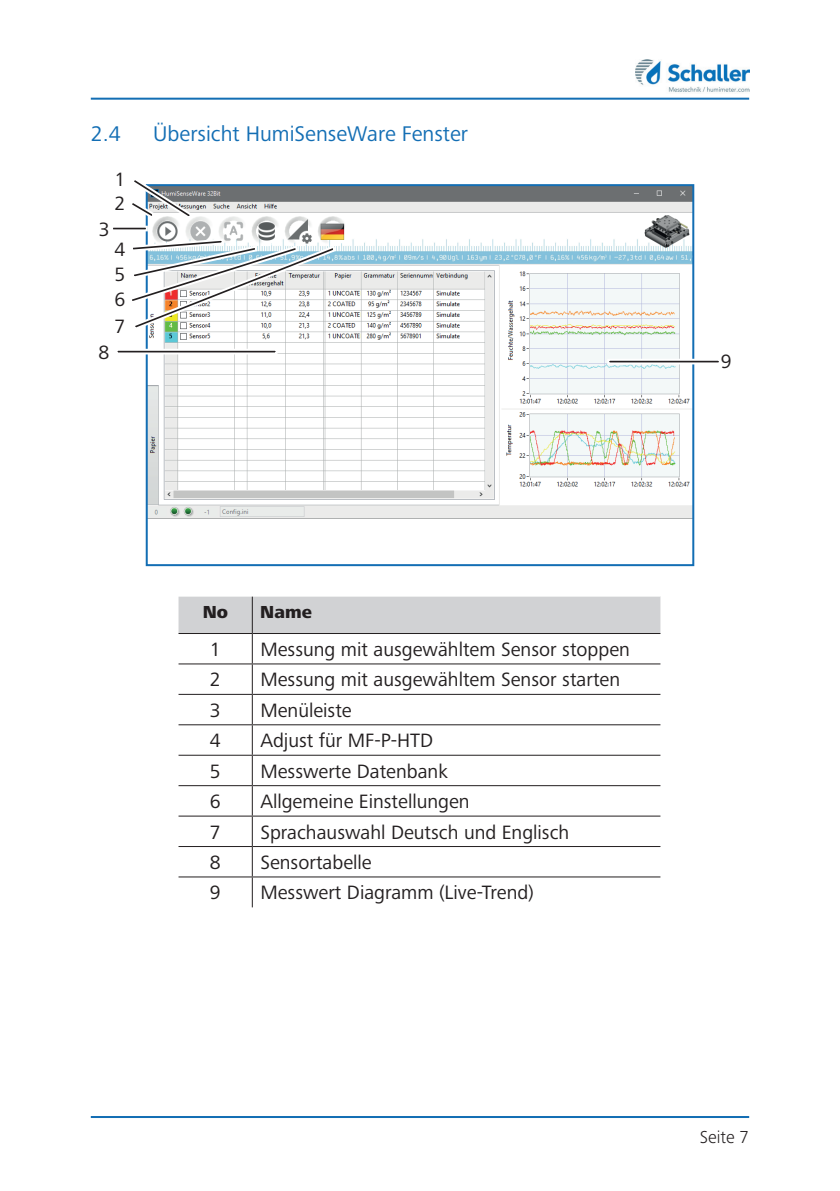
<style>
.page{position:relative;width:840px;height:1191px;background:#fff}
.page>*{position:absolute;margin:0;border:0;box-sizing:border-box;transform-origin:0 0}
.t1{font:22px "Frutiger Next Pro";color:#136eb4}
.t2{font:20px/24.2px "Frutiger Next Pro";color:#231f20}
.t3{font:300 18px "Frutiger Next Pro";color:#231f20}
.t4{font:800 18px "Frutiger Next Pro";color:#231f20}
</style>
<div class="page">
<hr style="left:91px;top:98px;width:657px;height:2px;background:#136eb4">
<hr style="left:91px;top:1116px;width:657px;height:2px;background:#136eb4">
<img style="left:635px;top:60px;width:113px;height:32px">
<svg style="left:178px;top:596px;width:482px;height:67px"></svg>
<hr style="left:178px;top:663px;width:74px;height:1px;background:#231f20">
<hr style="left:252px;top:663px;width:408px;height:1px;background:#231f20">
<hr style="left:252px;top:664px;width:1px;height:30px;background:#231f20">
<hr style="left:178px;top:694px;width:74px;height:1px;background:#231f20">
<hr style="left:252px;top:694px;width:408px;height:1px;background:#231f20">
<hr style="left:178px;top:724px;width:74px;height:1px;background:#231f20">
<hr style="left:252px;top:724px;width:408px;height:1px;background:#231f20">
<svg style="left:252px;top:695px;width:1px;height:59px"></svg>
<hr style="left:178px;top:754px;width:74px;height:1px;background:#231f20">
<hr style="left:252px;top:754px;width:408px;height:1px;background:#231f20">
<hr style="left:252px;top:755px;width:1px;height:30px;background:#231f20">
<hr style="left:178px;top:785px;width:74px;height:1px;background:#231f20">
<hr style="left:252px;top:785px;width:408px;height:1px;background:#231f20">
<svg style="left:252px;top:786px;width:1px;height:29px"></svg>
<hr style="left:178px;top:815px;width:74px;height:1px;background:#231f20">
<hr style="left:252px;top:815px;width:408px;height:1px;background:#231f20">
<hr style="left:252px;top:816px;width:1px;height:30px;background:#231f20">
<hr style="left:178px;top:846px;width:74px;height:1px;background:#231f20">
<hr style="left:252px;top:846px;width:408px;height:1px;background:#231f20">
<svg style="left:252px;top:847px;width:1px;height:29px"></svg>
<hr style="left:178px;top:876px;width:74px;height:1px;background:#231f20">
<hr style="left:252px;top:876px;width:408px;height:1px;background:#231f20">
<hr style="left:252px;top:877px;width:1px;height:30px;background:#231f20">
<img style="left:149px;top:187px;width:542px;height:331px">
<div style="left:146px;top:184px;width:548px;height:382px;border:2px solid #136eb4"></div>
<svg style="left:132px;top:180px;width:62px;height:40px"></svg>
<div style="left:111px;top:226px;width:37px;height:5px;border:2px solid #fff"></div>
<div style="left:115px;top:349px;width:162px;height:5px;border:2px solid #fff"></div>
<div style="left:607px;top:359px;width:113px;height:5px;border:2px solid #fff"></div>
<svg style="left:132px;top:238px;width:205px;height:93px"></svg>
<p class="t1" style="left:91px;top:121px;width:31px">2.4</p>
<p class="t1" style="left:153px;top:121px;width:316px">Übersicht HumiSenseWare Fenster</p>
<p class="t2" style="left:115px;top:167px;width:12px">1<br>2</p>
<p class="t2" style="left:99px;top:217px;width:12px">3</p>
<p class="t2" style="left:114px;top:236px;width:13px;line-height:25px">4<br>5</p>
<p class="t2" style="left:115px;top:314px;width:12px">7</p>
<p class="t2" style="left:115px;top:287px;width:12px">6</p>
<p class="t2" style="left:98px;top:340px;width:12px">8</p>
<p class="t2" style="left:720px;top:349px;width:12px">9</p>
<p class="t4" style="left:203px;top:601px;width:27px">No</p>
<p class="t4" style="left:260px;top:601px;width:53px">Name</p>
<p class="t2" style="left:210px;top:637px;width:12px">1</p>
<p class="t2" style="left:260px;top:637px;width:371px">Messung mit ausgewähltem Sensor stoppen</p>
<p class="t2" style="left:210px;top:667px;width:12px">2</p>
<p class="t2" style="left:260px;top:667px;width:361px">Messung mit ausgewähltem Sensor starten</p>
<p class="t2" style="left:210px;top:698px;width:12px">3</p>
<p class="t2" style="left:260px;top:698px;width:93px">Menüleiste</p>
<p class="t2" style="left:210px;top:728px;width:12px">4</p>
<p class="t2" style="left:260px;top:728px;width:174px">Adjust für MF-P-HTD</p>
<p class="t2" style="left:210px;top:759px;width:12px">5</p>
<p class="t2" style="left:260px;top:759px;width:189px">Messwerte Datenbank</p>
<p class="t2" style="left:210px;top:789px;width:12px">6</p>
<p class="t2" style="left:260px;top:789px;width:211px">Allgemeine Einstellungen</p>
<p class="t2" style="left:210px;top:819px;width:12px">7</p>
<p class="t2" style="left:260px;top:819px;width:310px">Sprachauswahl Deutsch und Englisch</p>
<p class="t2" style="left:210px;top:850px;width:12px">8</p>
<p class="t2" style="left:260px;top:850px;width:113px">Sensortabelle</p>
<p class="t2" style="left:210px;top:880px;width:12px">9</p>
<p class="t2" style="left:260px;top:880px;width:275px">Messwert Diagramm (Live-Trend)</p>
<p class="t3" style="left:699px;top:1126px;width:51px">Seite 7</p>
</div>
